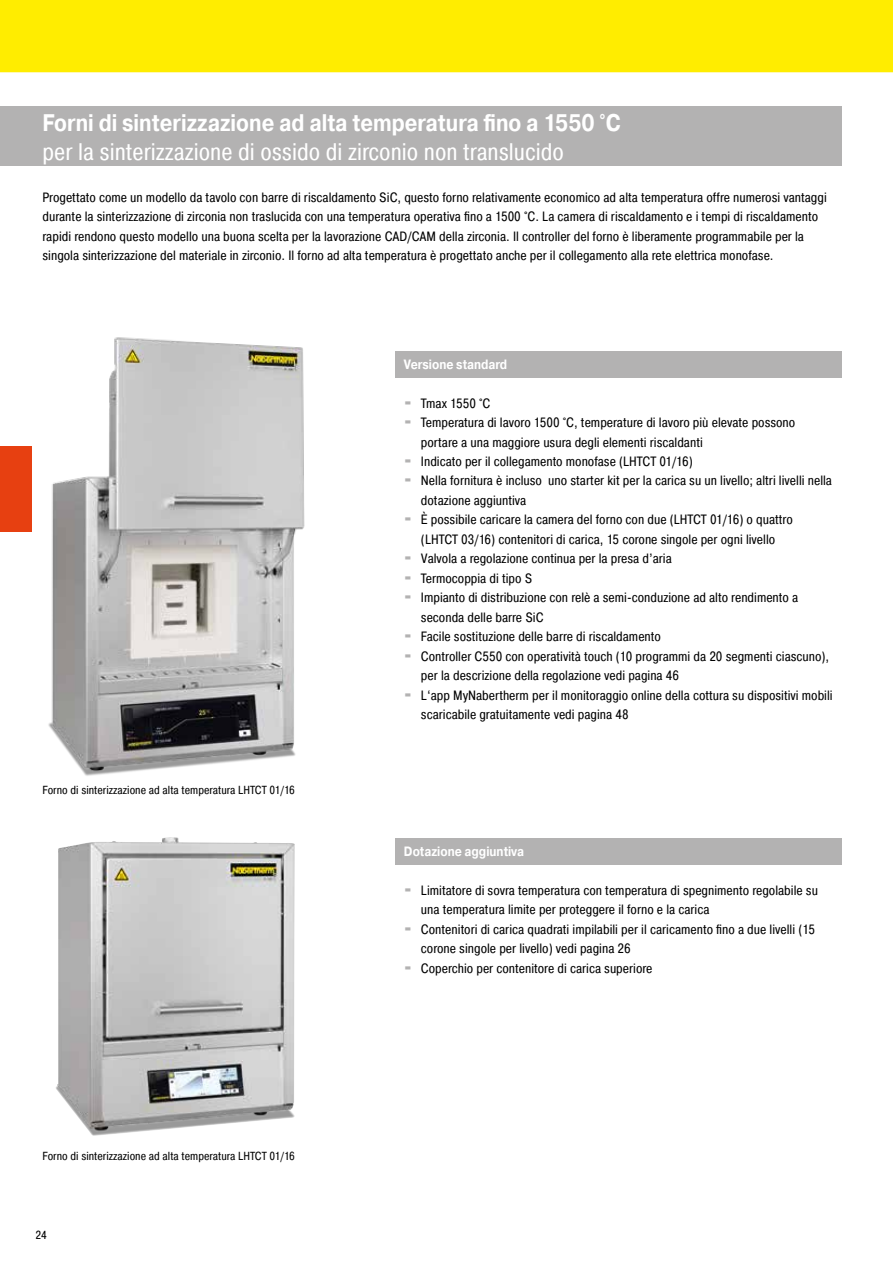
<style>
.page{position:relative;width:893px;height:1263px;background:#fff}
.page>*{position:absolute;margin:0;border:0;box-sizing:border-box;transform-origin:0 0}
.t1{font:24px "Pragmatica Cond";color:#fff}
.t2{font:700 24px "Pragmatica";color:#fff;scale:.85 1}
.t3{font:13.5px/19.5px "Pragmatica Cond";color:#000}
.t4{font:700 13.5px "Pragmatica";color:#fff;scale:.85 1}
.t5{font:11.7px "Pragmatica Cond";color:#000}
.s1{font-family:"Blackoak Std";color:#b3b2b2}
</style>
<div class="page">
<div style="left:0;top:106px;width:842px;height:60px;background:#b3b2b2"></div>
<div style="left:0;top:446px;width:32px;height:85px;background:#e74011"></div>
<img style="left:48px;top:337px;width:257px;height:439px">
<img style="left:56px;top:837px;width:239px;height:299px">
<div style="left:395px;top:839px;width:447px;height:26px;background:#b3b2b2"></div>
<div style="left:395px;top:351px;width:447px;height:27px;background:#b3b2b2"></div>
<div style="left:0;top:0;width:893px;height:72px;background:#ffed00"></div>
<h1 class="t2" style="left:43px;top:107px;width:682px">Forni di sinterizzazione ad alta temperatura fino a 1550 °C</h1>
<h1 class="t1" style="left:43px;top:137px;width:523px">per la sinterizzazione di ossido di zirconio non translucido</h1>
<p class="t3" style="left:43px;top:187px;width:786px">Progettato come un modello da tavolo con barre di riscaldamento SiC, questo forno relativamente economico ad alta temperatura offre numerosi vantaggi durante la sinterizzazione di zirconia non traslucida con una temperatura operativa fino a 1500 °C. La camera di riscaldamento e i tempi di riscaldamento rapidi rendono questo modello una buona scelta per la lavorazione CAD/CAM della zirconia. Il controller del forno è liberamente programmabile per la singola sinterizzazione del materiale in zirconio. Il forno ad alta temperatura è progettato anche per il collegamento alla rete elettrica monofase.</p>
<p class="t5" style="left:43px;top:783px;width:254px">Forno di sinterizzazione ad alta temperatura LHTCT 01/16</p>
<p class="t5" style="left:43px;top:1148px;width:254px">Forno di sinterizzazione ad alta temperatura LHTCT 01/16</p>
<p class="t5" style="left:35px;top:1228px;width:13px">24</p>
<p class="t4" style="left:404px;top:355px;width:123px">Versione standard</p>
<p class="t3" style="left:404px;top:393px;width:88px"><span class="s1">·</span> Tmax 1550 °C</p>
<p class="t3" style="left:404px;top:413px;width:393px"><span class="s1">·</span> Temperatura di lavoro 1500 °C, temperature di lavoro più elevate possono</p>
<p class="t3" style="left:421px;top:432px;width:283px">portare a una maggiore usura degli elementi riscaldanti</p>
<p class="t3" style="left:404px;top:451px;width:290px"><span class="s1">·</span> Indicato per il collegamento monofase (LHTCT 01/16)</p>
<p class="t3" style="left:404px;top:471px;width:430px"><span class="s1">·</span> Nella fornitura è incluso uno starter kit per la carica su un livello; altri livelli nella</p>
<p class="t3" style="left:421px;top:490px;width:107px">dotazione aggiuntiva</p>
<p class="t3" style="left:404px;top:510px;width:390px"><span class="s1">·</span> È possibile caricare la camera del forno con due (LHTCT 01/16) o quattro</p>
<p class="t3" style="left:421px;top:529px;width:356px">(LHTCT 03/16) contenitori di carica, 15 corone singole per ogni livello</p>
<p class="t3" style="left:404px;top:549px;width:269px"><span class="s1">·</span> Valvola a regolazione continua per la presa d’aria</p>
<p class="t3" style="left:404px;top:568px;width:130px"><span class="s1">·</span> Termocoppia di tipo S</p>
<p class="t3" style="left:404px;top:588px;width:396px"><span class="s1">·</span> Impianto di distribuzione con relè a semi-conduzione ad alto rendimento a</p>
<p class="t3" style="left:421px;top:607px;width:124px">seconda delle barre SiC</p>
<p class="t3" style="left:404px;top:627px;width:258px"><span class="s1">·</span> Facile sostituzione delle barre di riscaldamento</p>
<p class="t3" style="left:404px;top:646px;width:427px"><span class="s1">·</span> Controller C550 con operatività touch (10 programmi da 20 segmenti ciascuno),</p>
<p class="t3" style="left:421px;top:666px;width:260px">per la descrizione della regolazione vedi pagina 46</p>
<p class="t3" style="left:404px;top:685px;width:430px"><span class="s1">·</span> L‘app MyNabertherm per il monitoraggio online della cottura su dispositivi mobili</p>
<p class="t3" style="left:421px;top:705px;width:209px">scaricabile gratuitamente vedi pagina 48</p>
<p class="t4" style="left:404px;top:842px;width:143px">Dotazione aggiuntiva</p>
<p class="t3" style="left:404px;top:880px;width:415px"><span class="s1">·</span> Limitatore di sovra temperatura con temperatura di spegnimento regolabile su</p>
<p class="t3" style="left:421px;top:900px;width:290px">una temperatura limite per proteggere il forno e la carica</p>
<p class="t3" style="left:404px;top:919px;width:412px"><span class="s1">·</span> Contenitori di carica quadrati impilabili per il caricamento fino a due livelli (15</p>
<p class="t3" style="left:421px;top:939px;width:211px">corone singole per livello) vedi pagina 26</p>
<p class="t3" style="left:404px;top:958px;width:250px"><span class="s1">·</span> Coperchio per contenitore di carica superiore</p>
</div>
